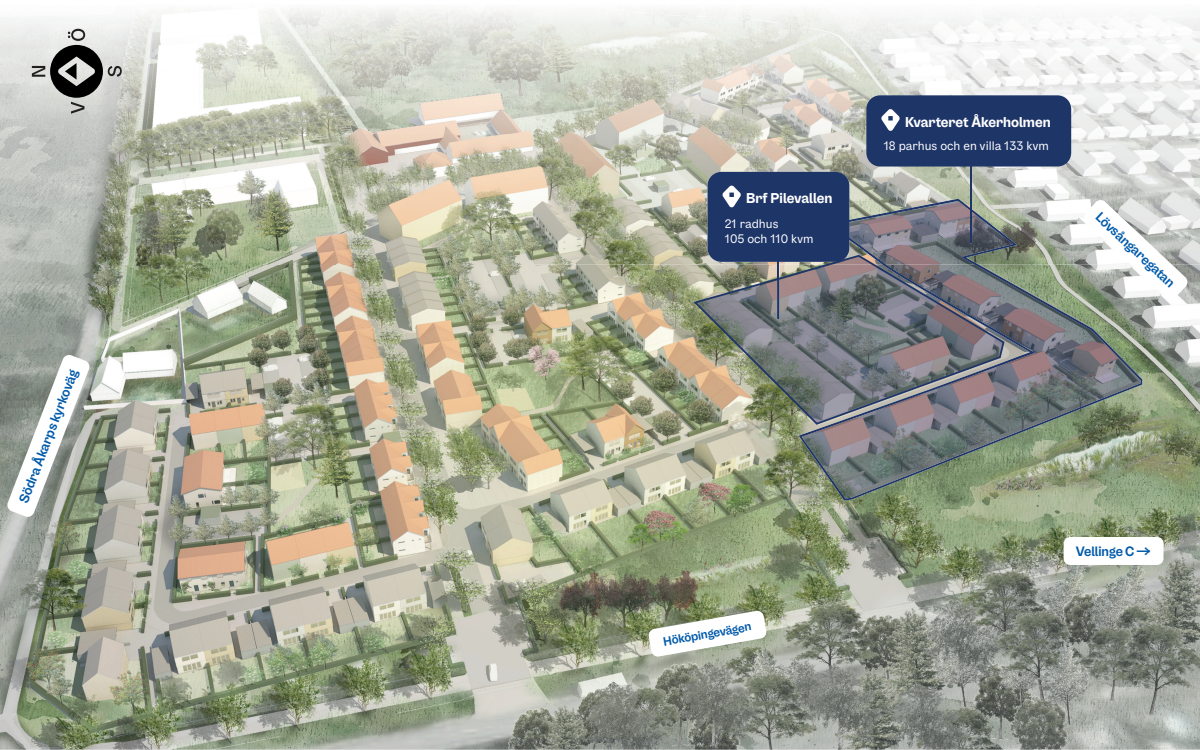
<style>
.page{position:relative;width:1200px;height:750px;background:#fff}
.page>*{position:absolute;margin:0;border:0;box-sizing:border-box;transform-origin:0 0}
.t1{font:700 14.38px "OBOS Display";color:#fff}
.t2{font:600 13.75px "OBOS Display";color:#015aaa}
.t3{font:12.5px/15px "OBOS Text";color:#fff}
.t4{font:600 12.5px "OBOS Display";color:#015aaa}
</style>
<div class="page">
<img style="left:0;top:265px;width:1200px;height:485px">
<img style="left:0;top:9px;width:1067px;height:125px">
<img style="left:1067px;top:15px;width:133px;height:163px">
<img style="left:0;top:134px;width:711px;height:131px">
<img style="left:711px;top:134px;width:356px;height:44px">
<img style="left:847px;top:178px;width:353px;height:43px">
<img style="left:1188px;top:221px;width:12px;height:44px">
<div style="left:866px;top:95px;width:205px;height:72px;background:#1e3568;border-radius:14px"></div>
<div style="left:708px;top:172px;width:141px;height:90px;background:#1e3568;border-radius:14px"></div>
<div style="left:1064px;top:537px;width:100px;height:28px;background:#fff;border-radius:7px"></div>
<svg style="left:1142px;top:199px;width:46px;height:101px"></svg>
<svg style="left:648px;top:610px;width:119px;height:47px"></svg>
<svg style="left:7px;top:354px;width:83px;height:164px"></svg>
<svg style="left:881px;top:109px;width:19px;height:22px"></svg>
<svg style="left:722px;top:185px;width:19px;height:23px"></svg>
<hr style="left:970px;top:167px;width:2px;height:76px;background:#1e3568">
<img style="left:693px;top:254px;width:108px;height:172px">
<svg style="left:32px;top:29px;width:90px;height:85px"></svg>
<img style="left:801px;top:199px;width:339px;height:300px">
<svg style="left:970px;top:209px;width:2px;height:34px"></svg>
<p class="t2" style="left:15px;top:499px;width:143px;rotate:-69deg">Södra Åkarps kyrkoväg</p>
<p class="t1" style="left:746px;top:189px;width:88px">Brf Pilevallen</p>
<p class="t3" style="left:725px;top:216px;width:90px">21 radhus<br>105 och 110 kvm</p>
<p class="t1" style="left:905px;top:113px;width:147px">Kvarteret Åkerholmen</p>
<p class="t3" style="left:884px;top:139px;width:167px">18 parhus och en villa 133 kvm</p>
<p class="t2" style="left:1104px;top:208px;width:105px;rotate:43deg">Lövsångaregatan</p>
<p class="t4" style="left:662px;top:634px;width:91px;rotate:-10deg">Hököpingevägen</p>
<p class="t2" style="left:1076px;top:542px;width:60px">Vellinge C</p>
</div>
